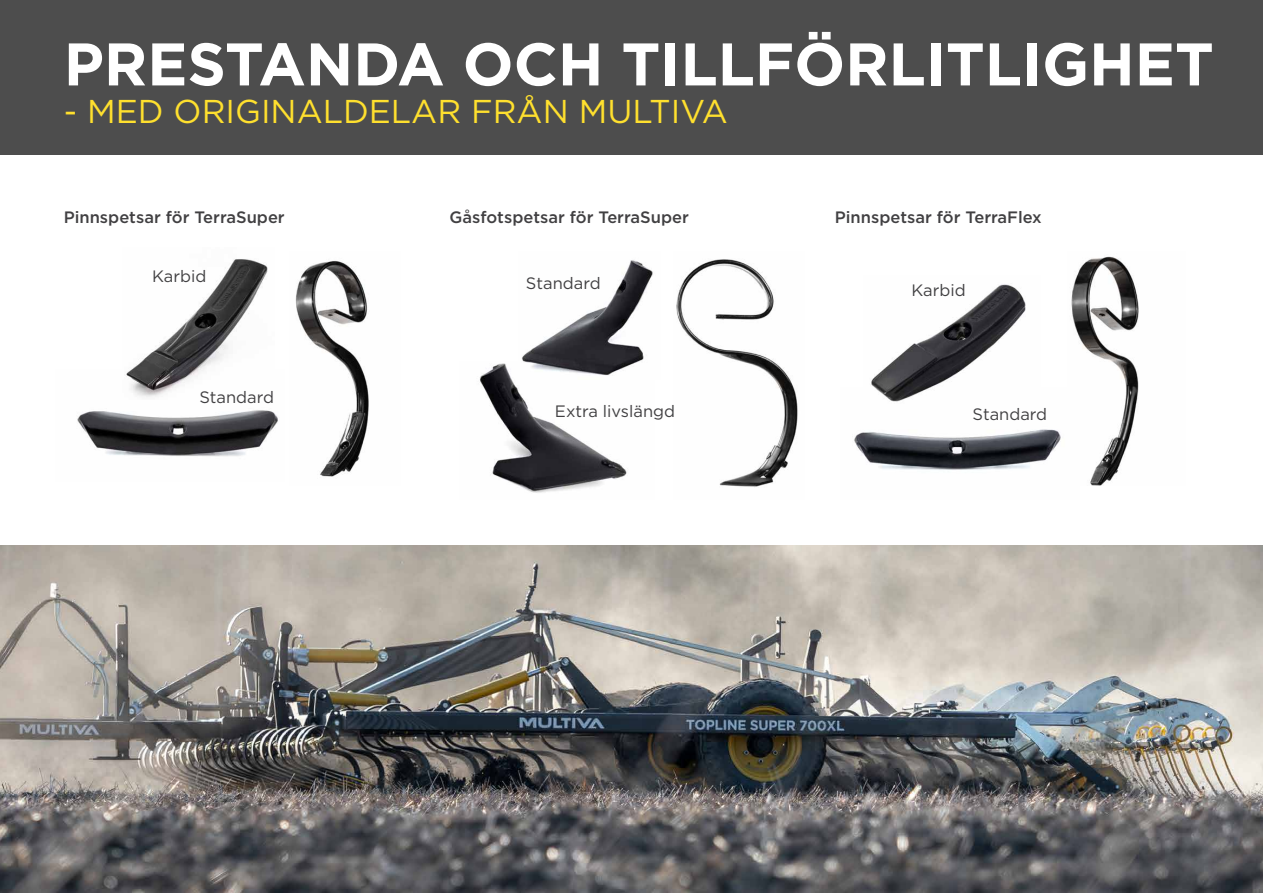
<style>
.page{position:relative;width:1263px;height:893px;background:#fff}
.page>*{position:absolute;margin:0;border:0;box-sizing:border-box;transform-origin:0 0}
.t1{font:700 60px "Gotham";color:#fff}
.t2{font:33px "Gotham";color:#ffe02e}
.t3{font:500 16.5px "Gotham";color:#414042}
.t4{font:16.5px "Gotham";color:#414042}
</style>
<div class="page">
<div style="left:0;top:0;width:1263px;height:155px;background:#4d4d4d"></div>
<img style="left:676px;top:259px;width:122px;height:228px">
<img style="left:295px;top:260px;width:74px;height:217px">
<img style="left:1071px;top:256px;width:68px;height:229px">
<img style="left:480px;top:363px;width:147px;height:130px">
<img style="left:519px;top:260px;width:134px;height:119px">
<img style="left:77px;top:410px;width:201px;height:47px">
<img style="left:126px;top:259px;width:142px;height:138px">
<img style="left:854px;top:388px;width:226px;height:97px">
<img style="left:863px;top:284px;width:177px;height:125px">
<img style="left:0;top:545px;width:1263px;height:348px">
<h1 class="t1" style="left:64px;top:24px;width:1151px">PRESTANDA OCH TILLFÖRLITLIGHET</h1>
<h2 class="t2" style="left:64px;top:90px;width:666px">- MED ORIGINALDELAR FRÅN MULTIVA</h2>
<p class="t3" style="left:64px;top:206px;width:222px">Pinnspetsar för TerraSuper</p>
<p class="t3" style="left:449px;top:206px;width:241px">Gåsfotspetsar för TerraSuper</p>
<p class="t3" style="left:835px;top:206px;width:208px">Pinnspetsar för TerraFlex</p>
<p class="t4" style="left:152px;top:266px;width:56px">Karbid</p>
<p class="t4" style="left:199px;top:387px;width:76px">Standard</p>
<p class="t4" style="left:526px;top:272px;width:76px">Standard</p>
<p class="t4" style="left:555px;top:400px;width:122px">Extra livslängd</p>
<p class="t4" style="left:911px;top:280px;width:56px">Karbid</p>
<p class="t4" style="left:972px;top:404px;width:76px">Standard</p>
</div>
